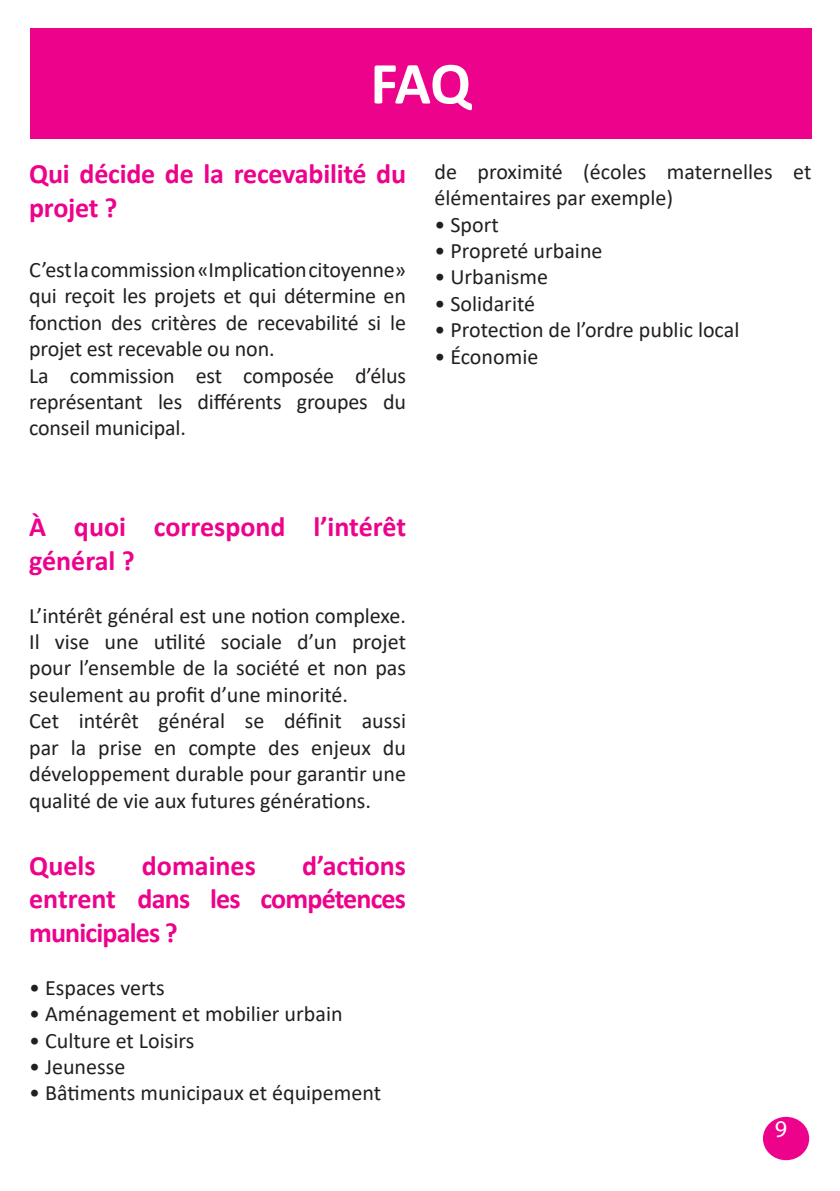
<style>
.page{position:relative;width:840px;height:1191px;background:#fff}
.page>*{position:absolute;margin:0;border:0;box-sizing:border-box;transform-origin:0 0}
.texte{font:700 60px "Calibri";color:#fff}
.texte-2{font:700 28px/33.6px "Calibri";letter-spacing:-.01em;color:#ed028c}
.t1{font:24px "Myriad Pro";color:#fff}
.texte-3{font:22px/26.4px "Calibri";color:#231f20;text-align:justify}
</style>
<div class="page">
<div style="left:762px;top:1116px;width:46px;height:44px;background:#ed028c;border-radius:50%"></div>
<div style="left:30px;top:28px;width:781px;height:111px;background:#ed028c"></div>
<p class="texte" style="left:370px;top:41px;width:102px">FAQ</p>
<p class="texte-2" style="left:29px;top:157px;width:378px">Qui décide de la recevabilité du projet ?</p>
<p class="texte-3" style="left:29px;top:256px;width:378px">C’est la commission «Implication citoyenne» qui reçoit les projets et qui détermine en fonction des critères de recevabilité si le projet est recevable ou non.</p>
<p class="texte-3" style="left:29px;top:361px;width:378px">La commission est composée d’élus représentant les différents groupes du conseil municipal.</p>
<p class="texte-2" style="left:29px;top:510px;width:378px">À quoi correspond l’intérêt général ?</p>
<p class="texte-3" style="left:29px;top:601px;width:378px">L’intérêt général est une notion complexe.<br>Il vise une utilité sociale d’un projet pour l’ensemble de la société et non pas seulement au profit d’une minorité.</p>
<p class="texte-3" style="left:29px;top:707px;width:378px">Cet intérêt général se définit aussi par la prise en compte des enjeux du développement durable pour garantir une qualité de vie aux futures générations.</p>
<p class="texte-2" style="left:29px;top:848px;width:378px;text-align:justify;text-indent:273px">d’actions entrent dans les compétences municipales ?</p>
<p class="texte-3" style="left:29px;top:973px;width:137px">• Espaces verts</p>
<p class="texte-3" style="left:29px;top:1000px;width:315px">• Aménagement et mobilier urbain</p>
<p class="texte-3" style="left:29px;top:1026px;width:167px">• Culture et Loisirs</p>
<p class="texte-3" style="left:29px;top:1053px;width:98px">• Jeunesse</p>
<p class="texte-3" style="left:29px;top:1079px;width:353px">• Bâtiments municipaux et équipement</p>
<p class="texte-2" style="left:29px;top:848px;width:68px">Quels</p>
<p class="texte-2" style="left:142px;top:848px;width:115px">domaines</p>
<p class="texte-3" style="left:434px;top:158px;width:378px">de proximité (écoles maternelles et élémentaires par exemple)</p>
<p class="texte-3" style="left:434px;top:210px;width:66px">• Sport</p>
<p class="texte-3" style="left:434px;top:237px;width:169px">• Propreté urbaine</p>
<p class="texte-3" style="left:434px;top:263px;width:115px">• Urbanisme</p>
<p class="texte-3" style="left:434px;top:290px;width:102px">• Solidarité</p>
<p class="texte-3" style="left:434px;top:316px;width:306px">• Protection de l’ordre public local</p>
<p class="texte-3" style="left:434px;top:342px;width:105px">• Économie</p>
<p class="t1" style="left:774px;top:1114px;width:14px">9</p>
</div>
